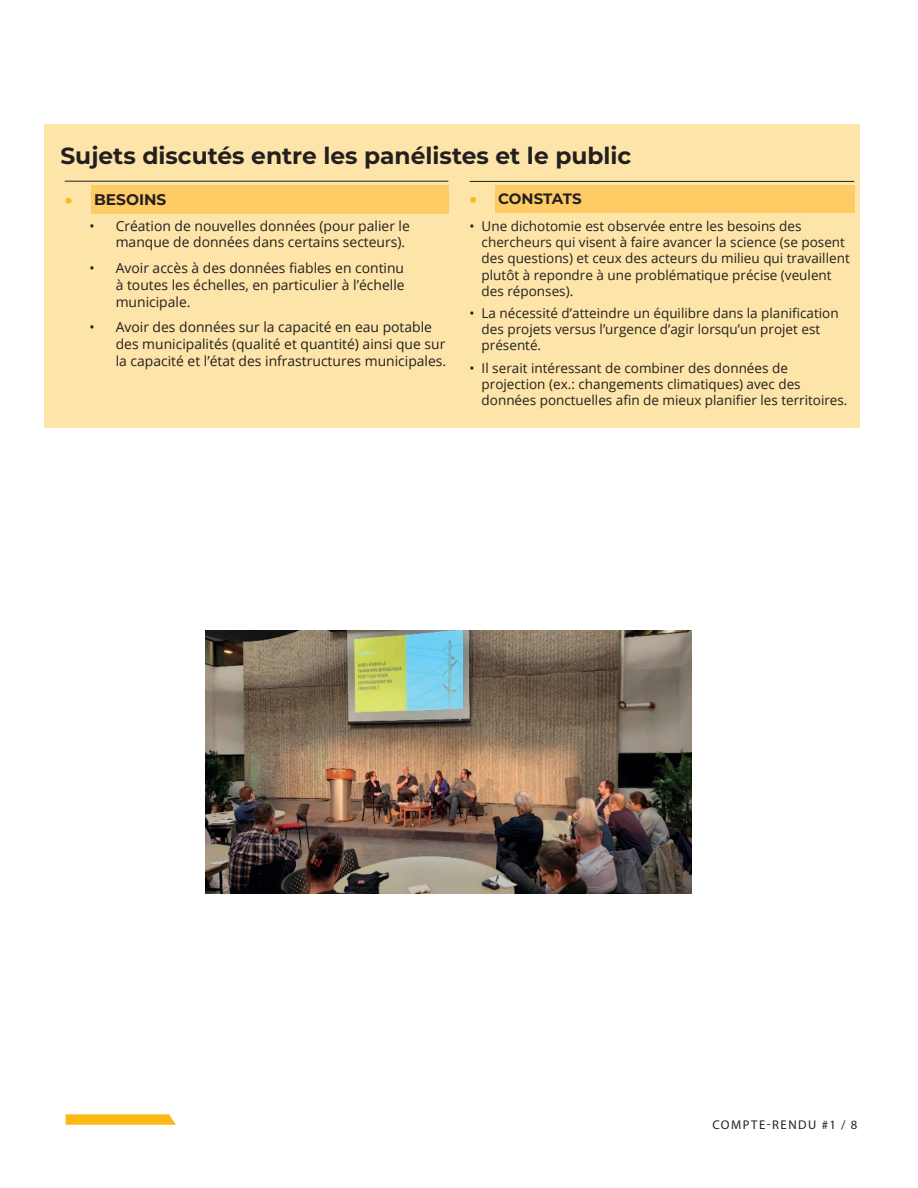
<style>
.page{position:relative;width:918px;height:1188px;background:#fff}
.page>*{position:absolute;margin:0;border:0;box-sizing:border-box;transform-origin:0 0}
.t1{font:700 23.4px "Montserrat";color:#231f20}
.t2{font:700 15.45px "Montserrat";color:#231f20}
.t3{font:700 15px "Montserrat";letter-spacing:-.01em;color:#231f20}
.t4{font:13.95px/16.6px "Open Sans";color:#231f20}
.t5{font:13.5px/16.2px "Open Sans";color:#231f20}
.t6{font:12.75px "Myriad Pro";letter-spacing:.12em;color:#231f20}
.s1{font-family:"Myriad Pro";font-weight:400;font-size:27.75px;color:#fcb814}
.s2{font-family:"Myriad Pro";font-weight:400;font-size:27px;color:#fcb814}
</style>
<div class="page">
<svg style="left:66px;top:1114px;width:110px;height:11px"></svg>
<div style="left:45px;top:124px;width:815px;height:303px;background:#fde4a8"></div>
<div style="left:91px;top:185px;width:357px;height:28px;background:#fecb64"></div>
<hr style="left:65px;top:181px;width:383px;height:1px;background:#231f20">
<div style="left:495px;top:185px;width:359px;height:28px;background:#fecb64"></div>
<hr style="left:470px;top:181px;width:384px;height:1px;background:#231f20">
<img style="left:205px;top:631px;width:487px;height:263px">
<h1 class="t1" style="left:60px;top:139px;width:573px">Sujets discutés entre les panélistes et le public</h1>
<p class="t2" style="left:65px;top:188px;width:103px"><span class="s1">•</span> BESOINS</p>
<p class="t4" style="left:116px;top:217px;width:296px;text-indent:-26px">• Création de nouvelles données (pour palier le manque de données dans certains secteurs).</p>
<p class="t4" style="left:116px;top:259px;width:290px;text-align:justify;text-indent:-26px">• Avoir accès à des données fiables en continu à toutes les échelles, en particulier à l’échelle municipale.</p>
<p class="t4" style="left:116px;top:319px;width:332px;text-indent:-26px">• Avoir des données sur la capacité en eau potable des municipalités (qualité et quantité) ainsi que sur la capacité et l’état des infrastructures municipales.</p>
<p class="t3" style="left:470px;top:188px;width:113px"><span class="s2">•</span> CONSTATS</p>
<p class="t5" style="left:482px;top:218px;width:370px;text-indent:-12px">• Une dichotomie est observée entre les besoins des chercheurs qui visent à faire avancer la science (se posent des questions) et ceux des acteurs du milieu qui travaillent plutôt à repondre à une problématique précise (veulent des réponses).</p>
<p class="t5" style="left:482px;top:305px;width:359px;text-indent:-12px">• La nécessité d’atteindre un équilibre dans la planification des projets versus l’urgence d’agir lorsqu’un projet est présenté.</p>
<p class="t5" style="left:482px;top:359px;width:367px;text-indent:-12px">• Il serait intéressant de combiner des données de projection (ex.: changements climatiques) avec des données ponctuelles afin de mieux planifier les territoires.</p>
<p class="t6" style="left:712px;top:1117px;width:146px">COMPTE-RENDU #1 / 8</p>
</div>
